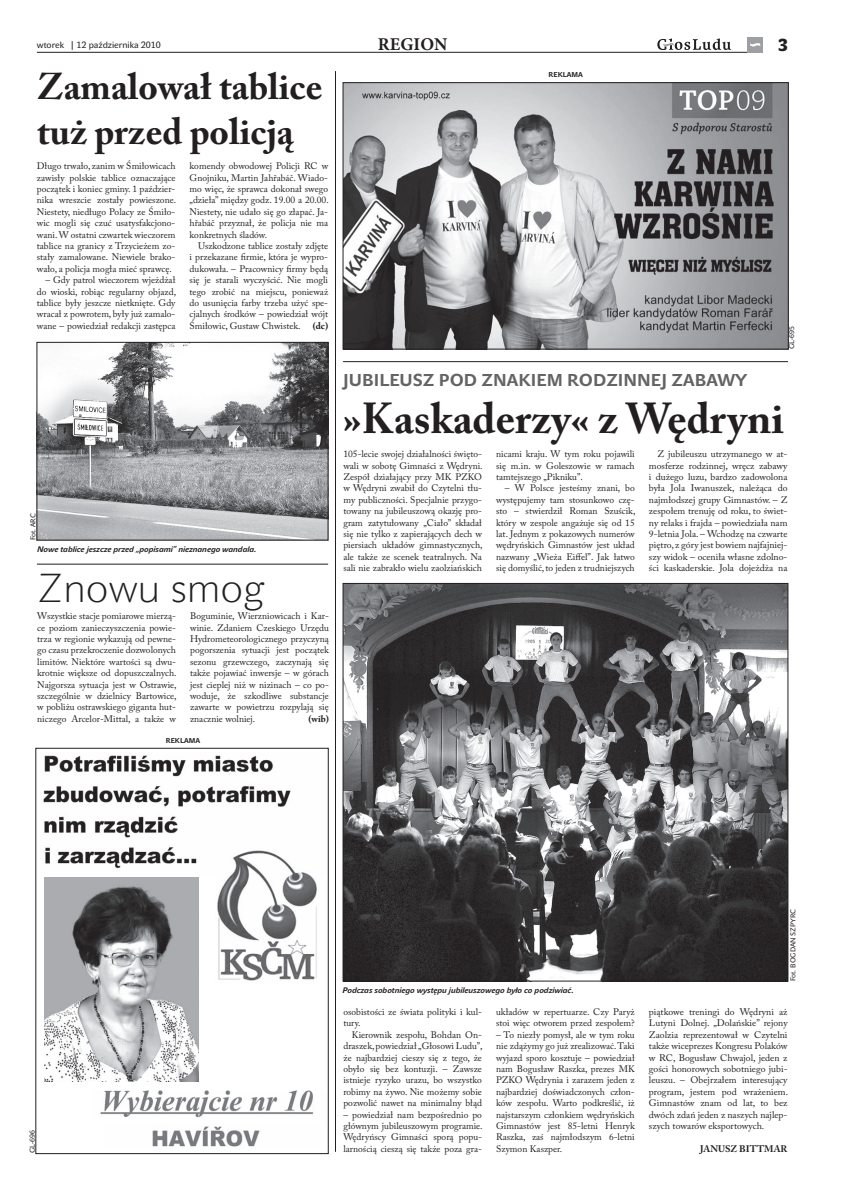
<style>
.page{position:relative;width:842px;height:1191px;background:#fff}
.page>*{position:absolute;margin:0;border:0;box-sizing:border-box;transform-origin:0 0}
.t1{font:700 43px "Adobe Caslon Pro";color:#231f20}
.t2{font:40px "John Sans White Pro";color:#231f20}
.t3{font:700 37px/44.4px "Adobe Caslon Pro";color:#231f20}
.t4{font:700 18px "Minion Pro";letter-spacing:.01em;color:#231f20}
.t5{font:700 17px "John Sans Text Pro";color:#636366}
.t6{font:17px "John Sans Black Pro";color:#231f20}
.t7{font:9.5px/11.4px "Adobe Caslon Pro";color:#231f20;text-align:justify}
.t8{font:700 9.5px "Adobe Caslon Pro";color:#231f20}
.t9{font:9px "John Sans Text Pro";color:#231f20}
.t10{font:italic 700 8px "John Sans Text Pro";color:#231f20}
.t11{font:7px "John Sans Text Pro";color:#231f20}
.t12{font:700 7px "John Sans Text Pro";color:#231f20}
</style>
<div class="page">
<hr style="left:37px;top:52px;width:726px;height:1px;background:#231f20">
<div style="left:747px;top:37px;width:16px;height:15px;background:#9d9fa2"></div>
<svg style="left:750px;top:43px;width:10px;height:4px"></svg>
<svg style="left:657px;top:38px;width:74px;height:12px"></svg>
<hr style="left:335px;top:71px;width:1px;height:1081px;background:#231f20">
<img style="left:345px;top:585px;width:441px;height:394px">
<img style="left:39px;top:344px;width:287px;height:194px">
<div style="left:37px;top:342px;width:291px;height:198px;border:1px solid #231f20"></div>
<img style="left:345px;top:85px;width:441px;height:262px">
<div style="left:343px;top:83px;width:445px;height:266px;border:1px solid #231f20"></div>
<img style="left:43px;top:755px;width:248px;height:123px">
<div style="left:36px;top:748px;width:293px;height:406px;border:1px solid #231f20"></div>
<img style="left:216px;top:841px;width:101px;height:140px">
<img style="left:100px;top:1090px;width:213px;height:27px">
<img style="left:152px;top:1126px;width:108px;height:21px">
<img style="left:44px;top:878px;width:155px;height:203px">
<hr style="left:343px;top:361px;width:445px;height:1px;background:#231f20">
<hr style="left:37px;top:564px;width:291px;height:1px;background:#231f20">
<p class="t9" style="left:37px;top:41px;width:126px">wtorek | 12 października 2010</p>
<p class="t4" style="left:378px;top:37px;width:71px">REGION</p>
<p class="t6" style="left:778px;top:38px;width:12px">3</p>
<p class="t3" style="left:37px;top:69px;width:287px">Zamalował tablice tuż przed policją</p>
<p class="t7" style="left:37px;top:161px;width:141px">Długo trwało, zanim w Śmiłowicach zawisły polskie tablice oznaczające początek i koniec gminy. 1 paździer&shy;nika wreszcie zostały powieszone.<br>Niestety, niedługo Polacy ze Śmiło&shy;wic mogli się czuć usatysfakcjono&shy;wani. W ostatni czwartek wieczorem tablice na granicy z Trzycieżem zo&shy;stały zamalowane. Niewiele brako&shy;wało, a policja mogła mieć sprawcę.</p>
<p class="t7" style="left:37px;top:275px;width:141px;text-indent:9px">– Gdy patrol wieczorem wjeżdżał do wioski, robiąc regularny objazd, tablice były jeszcze nietknięte. Gdy wracał z powrotem, były już zamalo&shy;wane – powiedział redakcji zastępca</p>
<p class="t7" style="left:190px;top:161px;width:140px">komendy obwodowej Policji RC w</p>
<p class="t7" style="left:190px;top:173px;width:140px">Gnojniku, Martin Jahřabáč. Wiado-</p>
<p class="t7" style="left:190px;top:184px;width:140px">mo więc, że sprawca dokonał swego</p>
<p class="t7" style="left:190px;top:195px;width:141px">„dzieła” między godz. 19.00 a 20.00.</p>
<p class="t7" style="left:190px;top:207px;width:140px">Niestety, nie udało się go złapać. Ja-</p>
<p class="t7" style="left:190px;top:218px;width:140px">hřabáč przyznał, że policja nie ma</p>
<p class="t7" style="left:190px;top:230px;width:79px">konkretnych śladów.</p>
<p class="t7" style="left:198px;top:241px;width:132px">Uszkodzone tablice zostały zdjęte</p>
<p class="t7" style="left:190px;top:252px;width:140px">i przekazane firmie, która je wypro-</p>
<p class="t7" style="left:190px;top:264px;width:140px">dukowała. – Pracownicy firmy będą</p>
<p class="t7" style="left:190px;top:275px;width:140px">się je starali wyczyścić. Nie mogli</p>
<p class="t7" style="left:190px;top:287px;width:140px">tego zrobić na miejscu, ponieważ</p>
<p class="t7" style="left:190px;top:298px;width:140px">do usunięcia farby trzeba użyć spe-</p>
<p class="t7" style="left:190px;top:309px;width:140px">cjalnych środków – powiedział wójt</p>
<p class="t7" style="left:190px;top:321px;width:113px">Śmiłowic, Gustaw Chwistek.</p>
<p class="t8" style="left:313px;top:322px;width:17px">(dc)</p>
<p class="t11" style="left:30px;top:540px;width:28px;rotate:-90deg">Fot. ARC</p>
<p class="t10" style="left:37px;top:546px;width:221px">Nowe tablice jeszcze przed „popisami” nieznanego wandala.</p>
<p class="t2" style="left:37px;top:573px;width:229px">Znowu smog</p>
<p class="t7" style="left:37px;top:611px;width:141px">Wszystkie stacje pomiarowe mierzą&shy;ce poziom zanieczyszczenia powie&shy;trza w regionie wykazują od pewne&shy;go czasu przekroczenie dozwolonych limitów. Niektóre wartości są dwu&shy;krotnie większe od dopuszczalnych.<br>Najgorsza sytuacja jest w Ostrawie, szczególnie w dzielnicy Bartowice, w pobliżu ostrawskiego giganta hut&shy;niczego Arcelor-Mittal, a także w</p>
<p class="t7" style="left:190px;top:611px;width:140px">Boguminie, Wierzniowicach i Kar&shy;winie. Zdaniem Czeskiego Urzędu Hydrometeorologicznego przyczyną pogorszenia sytuacji jest początek sezonu grzewczego, zaczynają się także pojawiać inwersje – w górach jest cieplej niż w nizinach – co po&shy;woduje, że szkodliwe substancje zawarte w powietrzu rozpylają się znacznie wolniej.</p>
<p class="t8" style="left:308px;top:715px;width:22px">(wib)</p>
<p class="t12" style="left:166px;top:738px;width:36px">REKLAMA</p>
<p class="t12" style="left:549px;top:71px;width:36px">REKLAMA</p>
<p class="t11" style="left:789px;top:349px;width:24px;rotate:-90deg">GL-695</p>
<p class="t5" style="left:343px;top:374px;width:406px">JUBILEUSZ POD ZNAKIEM RODZINNEJ ZABAWY</p>
<p class="t1" style="left:343px;top:402px;width:443px">»Kaskaderzy« z Wędryni</p>
<p class="t7" style="left:343px;top:449px;width:141px">105-lecie swojej działalności święto&shy;wali w sobotę Gimnaści z Wędryni.<br>Zespół działający przy MK PZKO w Wędryni zwabił do Czytelni tłu&shy;my publiczności. Specjalnie przygo&shy;towany na jubileuszową okazję pro&shy;gram zatytułowany „Ciało” składał się nie tylko z zapierających dech w piersiach układów gimnastycznych, ale także ze scenek teatralnych. Na sali nie zabrakło wielu zaolziańskich</p>
<p class="t7" style="left:496px;top:449px;width:140px">nicami kraju. W tym roku pojawili się m.in. w Goleszowie w ramach tamtejszego „Pikniku”.</p>
<p class="t7" style="left:496px;top:483px;width:141px;text-indent:9px">– W Polsce jesteśmy znani, bo występujemy tam stosunkowo czę&shy;sto – stwierdził Roman Szuścik, który w zespole angażuje się od 15 lat. Jednym z pokazowych numerów wędryńskich Gimnastów jest układ nazwany „Wieża Eiffel”. Jak łatwo się domyślić, to jeden z trudniejszych</p>
<p class="t7" style="left:649px;top:449px;width:140px;text-indent:9px">Z jubileuszu utrzymanego w at&shy;mosferze rodzinnej, wręcz zabawy i dużego luzu, bardzo zadowolona była Jola Iwanuszek, należąca do najmłodszej grupy Gimnastów. – Z zespołem trenuję od roku, to świet&shy;ny relaks i frajda – powiedziała nam 9-letnia Jola. – Wchodzę na czwarte piętro, z góry jest bowiem najfajniej&shy;szy widok – oceniła własne zdolno&shy;ści kaskaderskie. Jola dojeżdża na</p>
<p class="t11" style="left:30px;top:1153px;width:24px;rotate:-90deg">GL-696</p>
<p class="t10" style="left:343px;top:987px;width:233px">Podczas sobotniego występu jubileuszowego było co podziwiać.</p>
<p class="t7" style="left:343px;top:1007px;width:140px">osobistości ze świata polityki i kul-</p>
<p class="t7" style="left:343px;top:1019px;width:19px">tury.</p>
<p class="t7" style="left:352px;top:1030px;width:132px">Kierownik zespołu, Bohdan On-</p>
<p class="t7" style="left:343px;top:1041px;width:141px">draszek, powiedział „Głosowi Ludu”,</p>
<p class="t7" style="left:343px;top:1053px;width:140px">że najbardziej cieszy się z tego, że</p>
<p class="t7" style="left:343px;top:1064px;width:140px">obyło się bez kontuzji. – Zawsze</p>
<p class="t7" style="left:343px;top:1076px;width:140px">istnieje ryzyko urazu, bo wszystko</p>
<p class="t7" style="left:343px;top:1087px;width:140px">robimy na żywo. Nie możemy sobie</p>
<p class="t7" style="left:343px;top:1098px;width:140px">pozwolić nawet na minimalny błąd</p>
<p class="t7" style="left:343px;top:1110px;width:141px">– powiedział nam bezpośrednio po głównym jubileuszowym programie.<br>Wędryńscy Gimnaści sporą popu&shy;larnością cieszą się także poza gra-</p>
<p class="t7" style="left:496px;top:1007px;width:140px">układów w repertuarze. Czy Paryż stoi więc otworem przed zespołem?</p>
<p class="t7" style="left:496px;top:1030px;width:140px">– To niezły pomysł, ale w tym roku nie zdążymy go już zrealizować. Taki wyjazd sporo kosztuje – powiedział nam Bogusław Raszka, prezes MK PZKO Wędrynia i zarazem jeden z najbardziej doświadczonych człon&shy;ków zespołu. Warto podkreślić, iż najstarszym członkiem wędryńskich Gimnastów jest 85-letni Henryk Raszka, zaś najmłodszym 6-letni Szymon Kaszper.</p>
<p class="t11" style="left:790px;top:981px;width:74px;rotate:-90deg">Fot. BOGDAN SZPYRC</p>
<p class="t7" style="left:649px;top:1007px;width:141px">piątkowe treningi do Wędryni aż Lutyni Dolnej. „Dolańskie” rejony Zaolzia reprezentował w Czytelni także wiceprezes Kongresu Polaków w RC, Bogusław Chwajol, jeden z gości honorowych sobotniego jubi&shy;leuszu. – Obejrzałem interesujący program, jestem pod wrażeniem.<br>Gimnastów znam od lat, to bez dwóch zdań jeden z naszych najlep&shy;szych towarów eksportowych.</p>
<p class="t8" style="left:700px;top:1145px;width:89px">JANUSZ BITTMAR</p>
</div>
